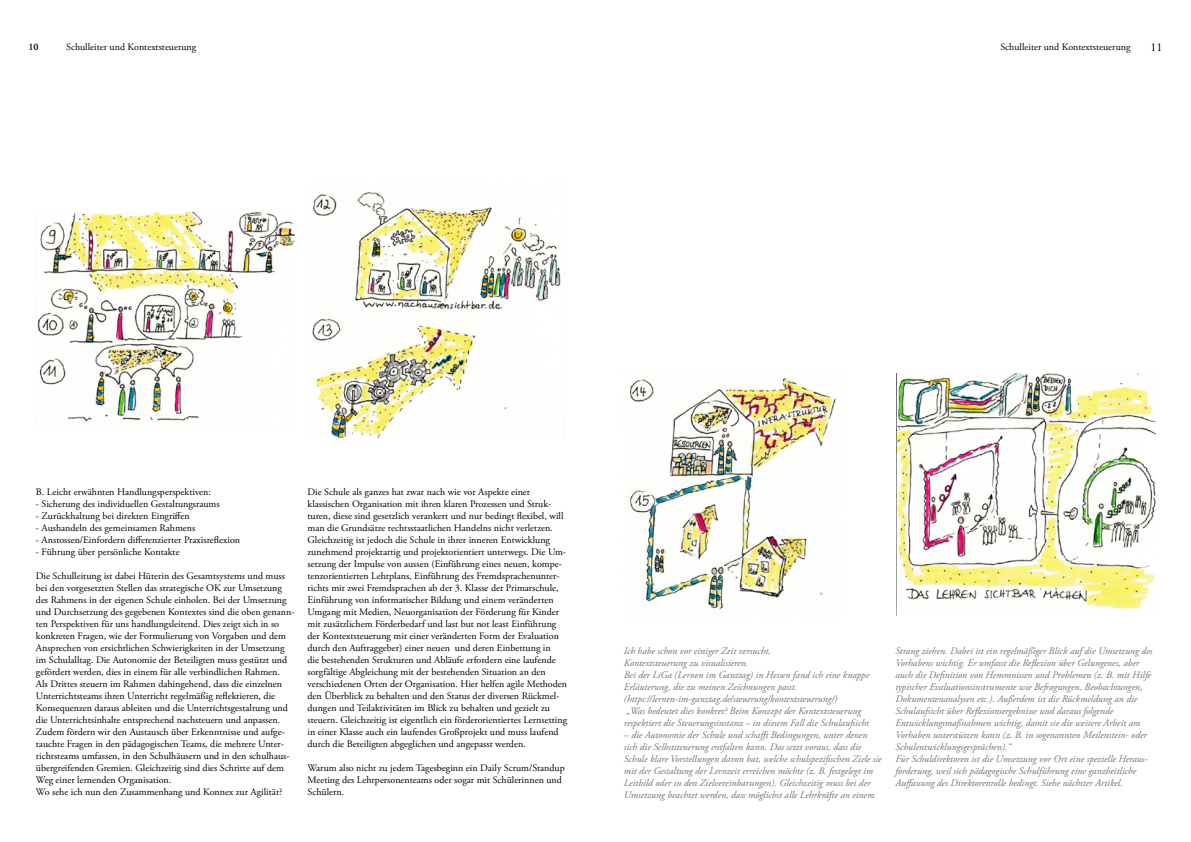
<style>
.page{position:relative;width:1191px;height:842px;background:#fff}
.page>*{position:absolute;margin:0;border:0;box-sizing:border-box;transform-origin:0 0}
.t1{font:12px "Adobe Garamond Pro";color:#000}
.t2{font:10px/12px "Adobe Garamond Pro";color:#000}
.t3{font:italic 10px/12px "Adobe Garamond Pro";color:#707173}
.t4{font:600 10px "Adobe Garamond Pro";color:#000}
</style>
<div class="page">
<img style="left:37px;top:213px;width:258px;height:209px">
<img style="left:308px;top:192px;width:253px;height:246px">
<img style="left:629px;top:378px;width:208px;height:231px">
<img style="left:896px;top:374px;width:259px;height:242px">
<p class="t2" style="left:66px;top:41px;width:132px">Schulleiter und Kontextsteuerung</p>
<p class="t2" style="left:1000px;top:41px;width:132px">Schulleiter und Kontextsteuerung</p>
<p class="t4" style="left:28px;top:41px;width:12px">10</p>
<p class="t1" style="left:1150px;top:40px;width:13px">11</p>
<p class="t2" style="left:36px;top:486px;width:177px">B. Leicht erwähnten Handlungsperspektiven:</p>
<p class="t2" style="left:36px;top:498px;width:185px">- Sicherung des individuellen Gestaltungsraums</p>
<p class="t2" style="left:36px;top:510px;width:155px">- Zurückhaltung bei direkten Eingriffen</p>
<p class="t2" style="left:36px;top:522px;width:161px">- Aushandeln des gemeinsamen Rahmens</p>
<p class="t2" style="left:36px;top:534px;width:206px">- Anstossen/Einfordern differenzierter Praxisreflexion</p>
<p class="t2" style="left:36px;top:546px;width:145px">- Führung über persönliche Kontakte</p>
<p class="t2" style="left:36px;top:570px;width:260px">Die Schulleitung ist dabei Hüterin des Gesamtsystems und muss bei den vorgesetzten Stellen das strategische OK zur Umsetzung des Rahmens in der eigenen Schule einholen. Bei der Umsetzung und Durchsetzung des gegebenen Kontextes sind die oben genann&shy;ten Perspektiven für uns handlungsleitend. Dies zeigt sich in so konkreten Fragen, wie der Formulierung von Vorgaben und dem Ansprechen von ersichtlichen Schwierigkeiten in der Umsetzung im Schulalltag. Die Autonomie der Beteiligten muss gestützt und gefördert werden, dies in einem für alle verbindlichen Rahmen.<br>Als Drittes steuern im Rahmen dahingehend, dass die einzelnen Unterrichtsteams ihren Unterricht regelmäßig reflektieren, die Konsequenzen daraus ableiten und die Unterrichtsgestaltung und die Unterrichtsinhalte entsprechend nachsteuern und anpassen.<br>Zudem fördern wir den Austausch über Erkenntnisse und aufge&shy;tauchte Fragen in den pädagogischen Teams, die mehrere Unter&shy;richtsteams umfassen, in den Schulhäusern und in den schulhaus&shy;übergreifenden Gremien. Gleichzeitig sind dies Schritte auf dem Weg einer lernenden Organisation.<br>Wo sehe ich nun den Zusammenhang und Konnex zur Agilität?</p>
<p class="t2" style="left:307px;top:486px;width:261px">Die Schule als ganzes hat zwar nach wie vor Aspekte einer klassischen Organisation mit ihren klaren Prozessen und Struk&shy;turen, diese sind gesetzlich verankert und nur bedingt flexibel, will man die Grundsätze rechtsstaatlichen Handelns nicht verletzen.<br>Gleichzeitig ist jedoch die Schule in ihrer inneren Entwicklung zunehmend projektartig und projektorientiert unterwegs. Die Um&shy;setzung der Impulse von aussen (Einführung eines neuen, kompe&shy;tenzorientierten Lehrplans, Einführung des Fremdsprachenunter&shy;richts mit zwei Fremdsprachen ab der 3. Klasse der Primarschule, Einführung von informatischer Bildung und einem veränderten Umgang mit Medien, Neuorganisation der Förderung für Kinder mit zusätzlichem Förderbedarf und last but not least Einführung der Kontextsteuerung mit einer veränderten Form der Evaluation durch den Auftraggeber) einer neuen und deren Einbettung in<br>die bestehenden Strukturen und Abläufe erfordern eine laufende sorgfältige Abgleichung mit der bestehenden Situation an den verschiedenen Orten der Organisation. Hier helfen agile Methoden den Überblick zu behalten und den Status der diversen Rückmel&shy;dungen und Teilaktivitäten im Blick zu behalten und gezielt zu steuern. Gleichzeitig ist eigentlich ein förderorientiertes Lernsetting in einer Klasse auch ein laufendes Großprojekt und muss laufend durch die Beteiligten abgeglichen und angepasst werden.</p>
<p class="t2" style="left:307px;top:762px;width:259px">Warum also nicht zu jedem Tagesbeginn ein Daily Scrum/Standup<br>Meeting des Lehrpersonenteams oder sogar mit Schülerinnen und<br>Schülern.</p>
<p class="t3" style="left:624px;top:645px;width:247px">Ich habe schon vor einiger Zeit versucht,<br>Kontextsteuerung zu visualisieren.<br>Bei der LiGa (Lernen im Ganztag) in Hessen fand ich eine knappe Erläuterung, die zu meinen Zeichnungen passt. (https://lernen-im-ganztag.de/steuerung/kontextsteuerung/)<br>„Was bedeutet dies konkret? Beim Konzept der Kontextsteuerung respektiert die Steuerungsinstanz – in diesem Fall die Schulaufsicht</p>
<p class="t3" style="left:624px;top:729px;width:259px">– die Autonomie der Schule und schafft Bedingungen, unter denen sich die Selbststeuerung entfalten kann. Das setzt voraus, dass die Schule klare Vorstellungen davon hat, welche schulspezifischen Ziele sie mit der Gestaltung der Lernzeit erreichen möchte (z. B. festgelegt im Leitbild oder in den Zielvereinbarungen). Gleichzeitig muss bei der Umsetzung beachtet werden, dass möglichst alle Lehrkräfte an einem</p>
<p class="t3" style="left:895px;top:645px;width:258px">Strang ziehen. Dabei ist ein regelmäßiger Blick auf die Umsetzung des Vorhabens wichtig. Er umfasst die Reflexion über Gelungenes, aber auch die Definition von Hemmnissen und Problemen (z. B. mit Hilfe typischer Evaluationsinstrumente wie Befragungen, Beobachtungen, Dokumentenanalysen etc.). Außerdem ist die Rückmeldung an die Schulaufsicht über Reflexionsergebnisse und daraus folgende Entwicklungsmaßnahmen wichtig, damit sie die weitere Arbeit am Vorhaben unterstützen kann (z. B. in sogenannten Meilenstein- oder Schulentwicklungsgesprächen).“<br>Für Schuldirektoren ist die Umsetzung vor Ort eine spezielle Heraus&shy;forderung, weil sich pädagogische Schulführung eine ganzheitliche Auffassung des Direktorenrolle bedingt. Siehe nächster Artikel.</p>
</div>
